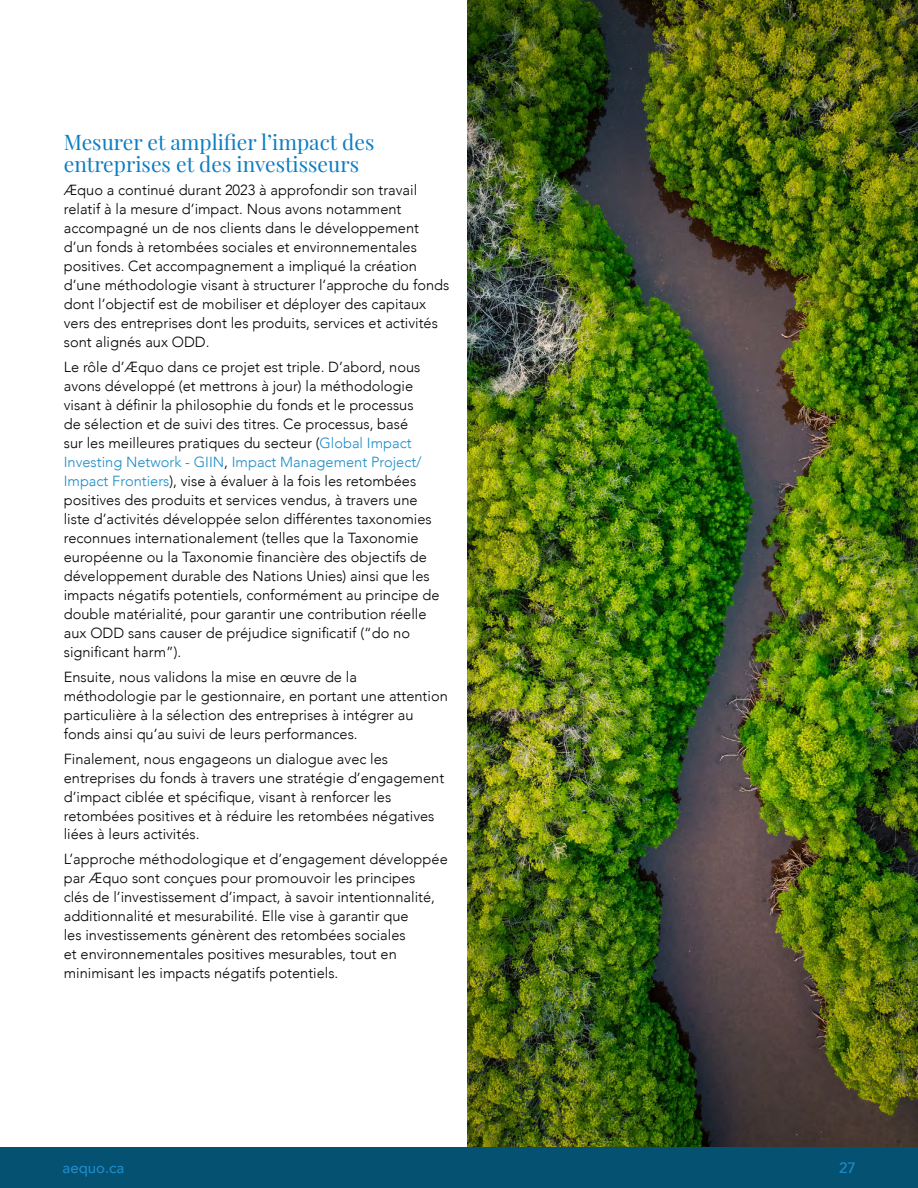
<style>
.page{position:relative;width:918px;height:1188px;background:#fff}
.page>*{position:absolute;margin:0;border:0;box-sizing:border-box;transform-origin:0 0}
.t1{font:21px/21.9px "Playfair Display";color:#0e7dc2}
.t2{font:500 15px "Avenir";color:#1c8cc9}
.t3{font:300 14.7px/18.9px "Avenir";color:#000}
.s1{color:#1c8cc9}
</style>
<div class="page">
<img style="left:468px;top:0;width:450px;height:1147px">
<div style="left:0;top:1147px;width:918px;height:41px;background:#055172"></div>
<h1 class="t1" style="left:64px;top:130px;width:312px">Mesurer et amplifier l’impact des entreprises et des investisseurs</h1>
<p class="t3" style="left:64px;top:181px;width:387px">Æquo a continué durant 2023 à approfondir son travail relatif à la mesure d’impact. Nous avons notamment accompagné un de nos clients dans le développement d’un fonds à retombées sociales et environnementales positives. Cet accompagnement a impliqué la création d’une méthodologie visant à structurer l’approche du fonds dont l’objectif est de mobiliser et déployer des capitaux vers des entreprises dont les produits, services et activités sont alignés aux ODD.</p>
<p class="t3" style="left:64px;top:358px;width:377px">Le rôle d’Æquo dans ce projet est triple. D’abord, nous avons développé (et mettrons à jour) la méthodologie visant à définir la philosophie du fonds et le processus<br>de sélection et de suivi des titres. Ce processus, basé<br>sur les meilleures pratiques du secteur (<span class="s1">Global Impact Investing Network - GIIN</span>, <span class="s1">Impact Management Project/ Impact Frontiers</span>), vise à évaluer à la fois les retombées positives des produits et services vendus, à travers une liste d’activités développée selon différentes taxonomies reconnues internationalement (telles que la Taxonomie européenne ou la Taxonomie financière des objectifs de développement durable des Nations Unies) ainsi que les impacts négatifs potentiels, conformément au principe de double matérialité, pour garantir une contribution réelle aux ODD sans causer de préjudice significatif (“do no significant harm”).</p>
<p class="t3" style="left:64px;top:667px;width:386px">Ensuite, nous validons la mise en œuvre de la méthodologie par le gestionnaire, en portant une attention particulière à la sélection des entreprises à intégrer au fonds ainsi qu’au suivi de leurs performances.</p>
<p class="t3" style="left:64px;top:749px;width:382px">Finalement, nous engageons un dialogue avec les entreprises du fonds à travers une stratégie d’engagement d’impact ciblée et spécifique, visant à renforcer les retombées positives et à réduire les retombées négatives liées à leurs activités.</p>
<p class="t3" style="left:64px;top:850px;width:386px">L’approche méthodologique et d’engagement développée par Æquo sont conçues pour promouvoir les principes<br>clés de l’investissement d’impact, à savoir intentionnalité, additionnalité et mesurabilité. Elle vise à garantir que<br>les investissements génèrent des retombées sociales<br>et environnementales positives mesurables, tout en minimisant les impacts négatifs potentiels.</p>
<p class="t2" style="left:63px;top:1155px;width:63px">aequo.ca</p>
<p class="t2" style="left:839px;top:1155px;width:18px">27</p>
</div>
